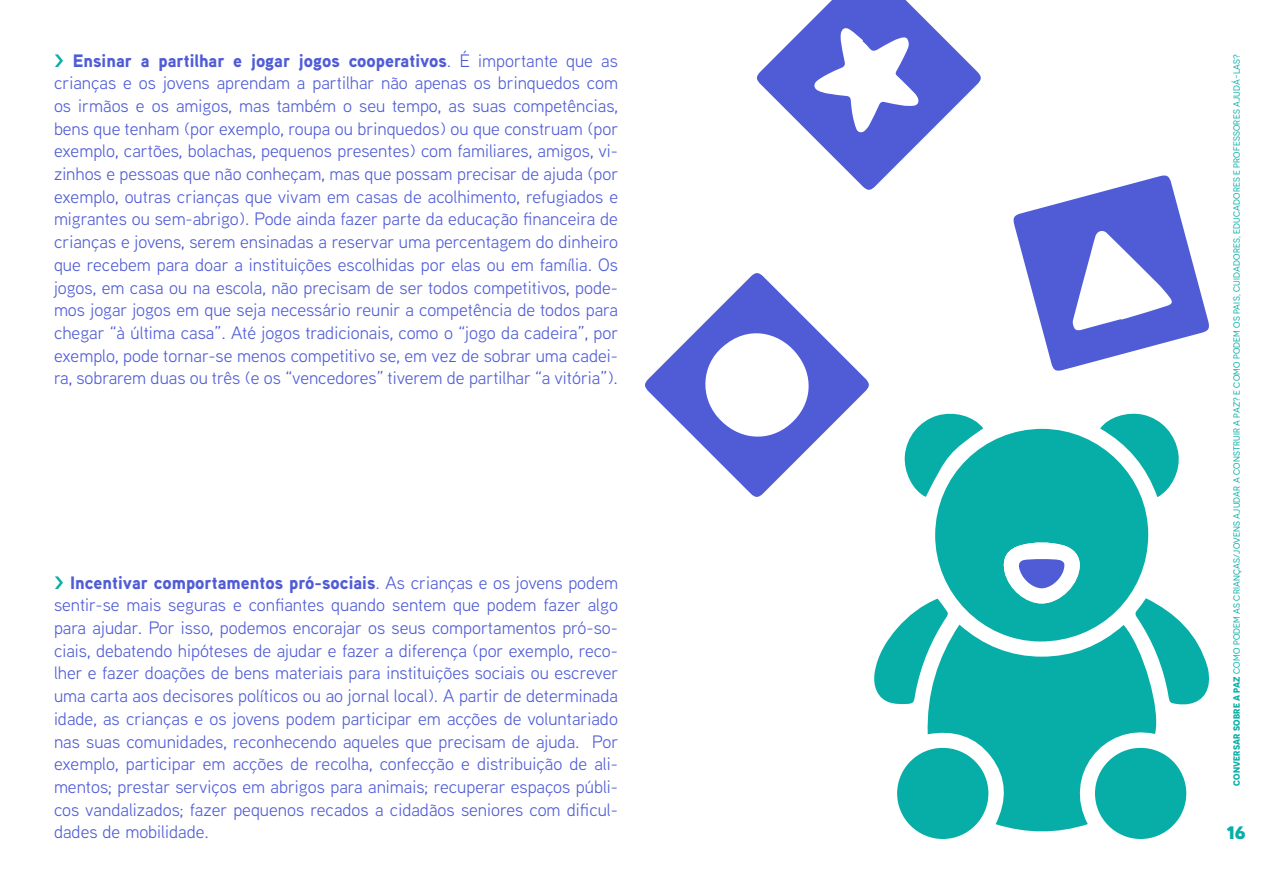
<style>
.page{position:relative;width:1263px;height:893px;background:#fff}
.page>*{position:absolute;margin:0;border:0;box-sizing:border-box;transform-origin:0 0}
.t1{font:700 22.5px "Novecentosans";color:#06aea7}
.t2{font:18px/22.6px "Aaux Next";color:#4f5cd6;text-align:justify}
.t3{font:9px "Novecentosans";letter-spacing:.02em;color:#06aea7}
.s1{font-weight:900;color:#06aea7}
.s2{font-weight:900}
.s3{font-weight:700}
</style>
<div class="page">
<svg style="left:757px;top:0;width:224px;height:190px"></svg>
<svg style="left:1013px;top:175px;width:196px;height:196px"></svg>
<svg style="left:645px;top:273px;width:224px;height:224px"></svg>
<svg style="left:935px;top:428px;width:213px;height:197px;background:#1eb5af"></svg>
<svg style="left:926px;top:625px;width:235px;height:209px;fill:#06aea7"></svg>
<div style="left:897px;top:748px;width:91px;height:91px;background:#06aea7;border-radius:50%"></div>
<div style="left:1095px;top:748px;width:91px;height:91px;background:#06aea7;border-radius:50%"></div>
<svg style="left:1135px;top:598px;width:74px;height:108px"></svg>
<svg style="left:874px;top:599px;width:74px;height:105px"></svg>
<svg style="left:904px;top:413px;width:79px;height:84px"></svg>
<svg style="left:1100px;top:413px;width:79px;height:84px"></svg>
<svg style="left:1001px;top:542px;width:79px;height:61px"></svg>
<p class="t2" style="left:54px;top:48px;width:566px"><span class="s1">&gt;</span> <span class="s2">Ensinar a partilhar e jogar jogos cooperativos</span>. É importante que as crianças e os jovens aprendam a partilhar não apenas os brinquedos com os irmãos e os amigos, mas também o seu tempo, as suas competências, bens que tenham (por exemplo, roupa ou brinquedos) ou que construam (por exemplo, cartões, bolachas, pequenos presentes) com familiares, amigos, vi&shy;zinhos e pessoas que não conheçam, mas que possam precisar de ajuda (por exemplo, outras crianças que vivam em casas de acolhimento, refugiados e migrantes ou sem-abrigo). Pode ainda fazer parte da educação financeira de crianças e jovens, serem ensinadas a reservar uma percentagem do dinheiro que recebem para doar a instituições escolhidas por elas ou em família. Os jogos, em casa ou na escola, não precisam de ser todos competitivos, pode&shy;mos jogar jogos em que seja necessário reunir a competência de todos para chegar “à última casa”. Até jogos tradicionais, como o “jogo da cadeira”, por exemplo, pode tornar-se menos competitivo se, em vez de sobrar uma cadei&shy;ra, sobrarem duas ou três (e os “vencedores” tiverem de partilhar “a vitória”).</p>
<p class="t2" style="left:54px;top:570px;width:566px"><span class="s1">&gt;</span> <span class="s2">Incentivar comportamentos pró-sociais</span>. As crianças e os jovens podem sentir-se mais seguras e confiantes quando sentem que podem fazer algo para ajudar. Por isso, podemos encorajar os seus comportamentos pró-so&shy;ciais, debatendo hipóteses de ajudar e fazer a diferença (por exemplo, reco&shy;lher e fazer doações de bens materiais para instituições sociais ou escrever uma carta aos decisores políticos ou ao jornal local). A partir de determinada idade, as crianças e os jovens podem participar em acções de voluntariado nas suas comunidades, reconhecendo aqueles que precisam de ajuda. Por exemplo, participar em acções de recolha, confecção e distribuição de ali&shy;mentos; prestar serviços em abrigos para animais; recuperar espaços públi&shy;cos vandalizados; fazer pequenos recados a cidadãos seniores com dificul&shy;dades de mobilidade.</p>
<p class="t3" style="left:1231px;top:786px;width:734px;rotate:-90deg"><span class="s3">CONVERSAR SOBRE A PAZ</span> COMO PODEM AS CRIANÇAS/JOVENS AJUDAR A CONSTRUIR A PAZ? E COMO PODEM OS PAIS, CUIDADORES, EDUCADORES E PROFESSORES AJUDÁ-LAS?</p>
<p class="t1" style="left:1226px;top:817px;width:21px">16</p>
</div>
